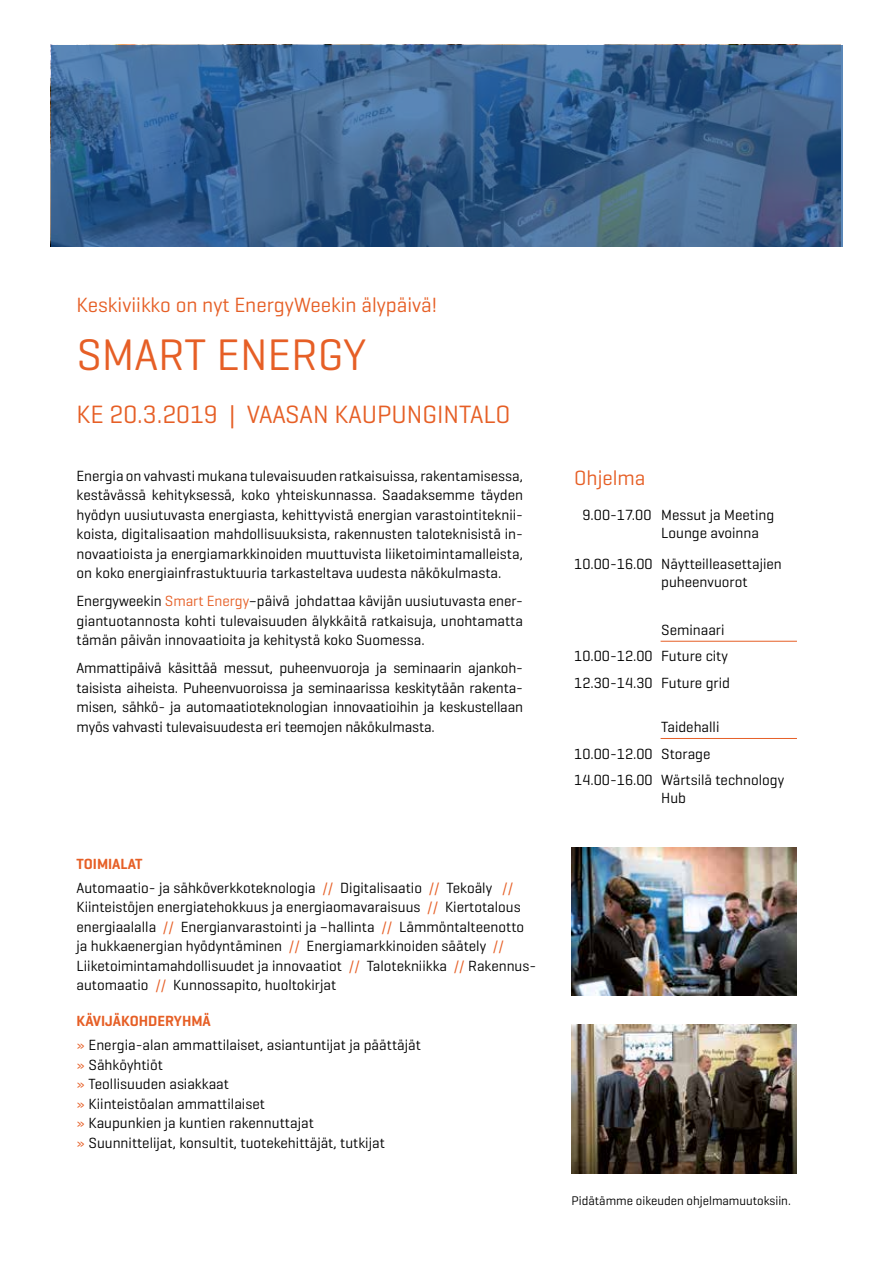
<style>
.page{position:relative;width:893px;height:1263px;background:#fff}
.page>*{position:absolute;margin:0;border:0;box-sizing:border-box;transform-origin:0 0}
.t1{font:45px "Geogrotesque";color:#e65f26}
.t2{font:25.5px "Geogrotesque";color:#e65f26}
.t3{font:21px "Geogrotesque";color:#e65f26}
.t4{font:15px/19.5px "Geogrotesque";color:#000}
.t5{font:12.75px "Geogrotesque";color:#000}
.s1{color:#e65f26}
.s2{font-weight:600;color:#e65f26}
</style>
<div class="page">
<hr style="left:661px;top:641px;width:136px;height:1px;background:#e65f26">
<svg style="left:51px;top:45px;width:791px;height:202px;background:#3a628f"></svg>
<img style="left:572px;top:847px;width:225px;height:149px">
<img style="left:572px;top:1025px;width:225px;height:148px">
<hr style="left:661px;top:738px;width:136px;height:1px;background:#e65f26">
<h3 class="t3" style="left:77px;top:292px;width:362px">Keskiviikko on nyt EnergyWeekin älypäivä!</h3>
<h1 class="t1" style="left:77px;top:327px;width:291px">SMART ENERGY</h1>
<h2 class="t2" style="left:77px;top:398px;width:436px">KE 20.3.2019 | VAASAN KAUPUNGINTALO</h2>
<p class="t4" style="left:77px;top:465px;width:448px;text-align:justify">Energia on vahvasti mukana tulevaisuuden ratkaisuissa, rakentamisessa, kestävässä kehityksessä, koko yhteiskunnassa. Saadaksemme täyden hyödyn uusiutuvasta energiasta, kehittyvistä energian varastointiteknii&shy;koista, digitalisaation mahdollisuuksista, rakennusten taloteknisistä in&shy;novaatioista ja energiamarkkinoiden muuttuvista liiketoimintamalleista, on koko energiainfrastuktuuria tarkasteltava uudesta näkökulmasta.</p>
<p class="t4" style="left:77px;top:591px;width:448px;text-align:justify">Energyweekin <span class="s1">Smart Energy</span>–päivä johdattaa kävijän uusiutuvasta ener&shy;giantuotannosta kohti tulevaisuuden älykkäitä ratkaisuja, unohtamatta tämän päivän innovaatioita ja kehitystä koko Suomessa.</p>
<p class="t4" style="left:77px;top:658px;width:448px;text-align:justify">Ammattipäivä käsittää messut, puheenvuoroja ja seminaarin ajankoh&shy;taisista aiheista. Puheenvuoroissa ja seminaarissa keskitytään rakenta&shy;misen, sähkö- ja automaatioteknologian innovaatioihin ja keskustellaan myös vahvasti tulevaisuudesta eri teemojen näkökulmasta.</p>
<p class="t4" style="left:77px;top:852px;width:438px;line-height:23.7px"><span class="s2">TOIMIALAT<br></span>Automaatio- ja sähköverkkoteknologia <span class="s1">//</span> Digitalisaatio <span class="s1">//</span> Tekoäly <span class="s1">//</span></p>
<p class="t4" style="left:77px;top:897px;width:461px">Kiinteistöjen energiatehokkuus ja energiaomavaraisuus <span class="s1">//</span> Kiertotalous energiaalalla <span class="s1">//</span> Energianvarastointi ja –hallinta <span class="s1">//</span> Lämmöntalteenotto ja hukkaenergian hyödyntäminen <span class="s1">//</span> Energiamarkkinoiden säätely <span class="s1">// </span>Liiketoimintamahdollisuudet ja innovaatiot <span class="s1">//</span> Talotekniikka <span class="s1">//</span> Rakennus&shy;automaatio <span class="s1">//</span> Kunnossapito, huoltokirjat</p>
<p class="t4" style="left:77px;top:1009px;width:346px;line-height:23.7px"><span class="s2">KÄVIJÄKOHDERYHMÄ<br></span><span class="s1">»</span> Energia-alan ammattilaiset, asiantuntijat ja päättäjät</p>
<p class="t4" style="left:77px;top:1054px;width:310px"><span class="s1">»</span> Sähköyhtiöt<br><span class="s1">»</span> Teollisuuden asiakkaat<br><span class="s1">»</span> Kiinteistöalan ammattilaiset<br><span class="s1">»</span> Kaupunkien ja kuntien rakennuttajat<br><span class="s1">»</span> Suunnittelijat, konsultit, tuotekehittäjät, tutkijat</p>
<h3 class="t3" style="left:574px;top:465px;width:73px">Ohjelma</h3>
<p class="t4" style="left:661px;top:505px;width:115px;line-height:18px;text-indent:-79px">9.00-17.00 Messut ja Meeting<br>Lounge avoinna</p>
<p class="t4" style="left:661px;top:554px;width:122px;line-height:18px;text-indent:-87px">10.00-16.00 Näytteilleasettajien puheenvuorot</p>
<p class="t4" style="left:574px;top:616px;width:157px;line-height:26.5px;text-indent:87px">Seminaari<br>10.00-12.00 Future city<br>12.30-14.30 Future grid</p>
<p class="t4" style="left:574px;top:713px;width:211px;line-height:26.5px;text-indent:87px">Taidehalli<br>10.00-12.00 Storage<br>14.00-16.00 Wärtsilä technology</p>
<p class="t4" style="left:661px;top:788px;width:26px">Hub</p>
<p class="t5" style="left:572px;top:1192px;width:221px">Pidätämme oikeuden ohjelmamuutoksiin.</p>
</div>
